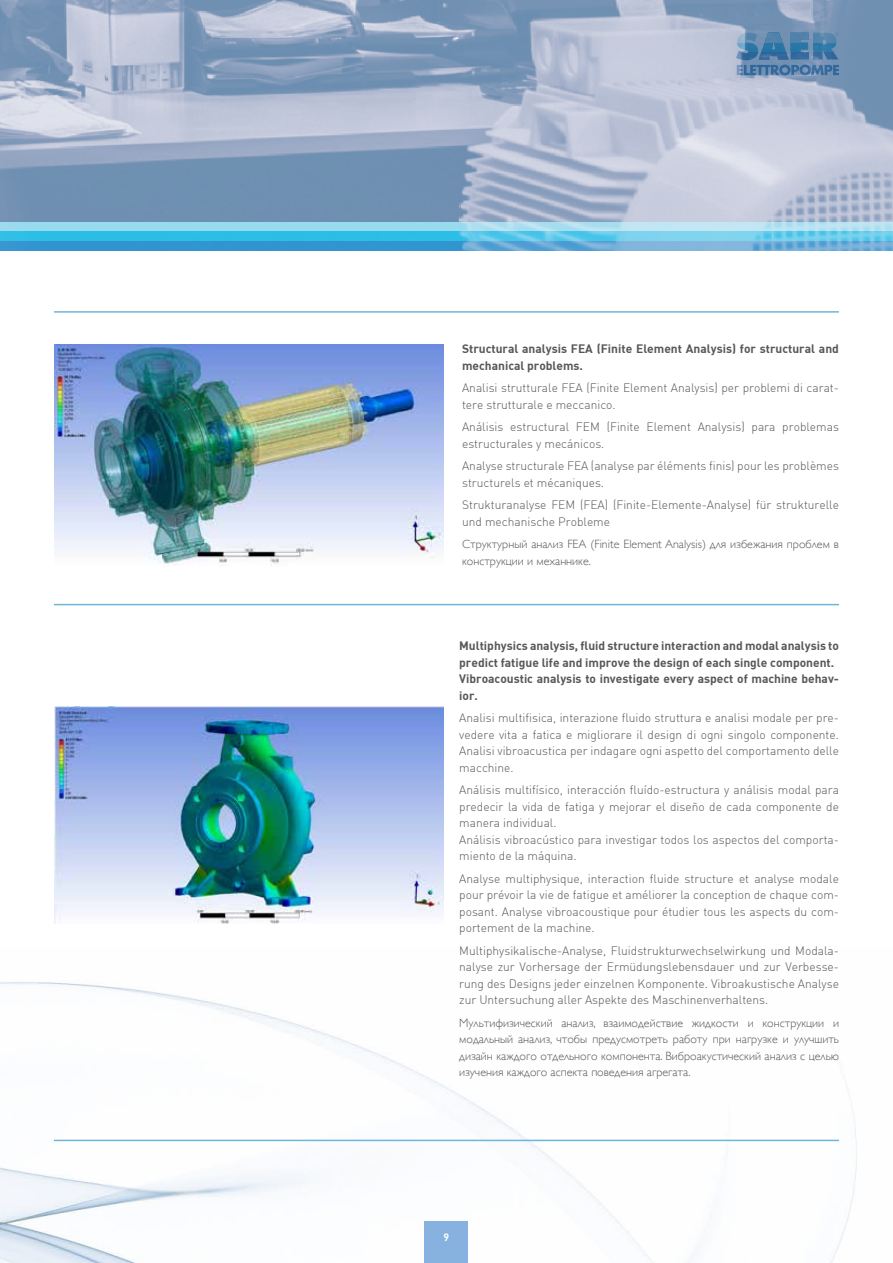
<style>
.page{position:relative;width:893px;height:1263px;background:#fff}
.page>*{position:absolute;margin:0;border:0;box-sizing:border-box;transform-origin:0 0}
.t1{font:12px/16.5px "DIN Light Alternate";color:#575756}
.t2{font:300 12px/16.5px "Gill Sans";color:#575756}
.t3{font:12px/16.5px "DIN Bold";color:#575756}
.t4{font:10.5px "DIN Bold";color:#fff}
</style>
<div class="page">
<img style="left:0;top:982px;width:857px;height:281px">
<div style="left:425px;top:1221px;width:43px;height:42px;background:#87b2e0"></div>
<img style="left:0;top:0;width:893px;height:232px">
<svg style="left:0;top:222px;width:893px;height:9px;background:#a7deef"></svg>
<svg style="left:0;top:232px;width:893px;height:9px;background:#4ac5e9"></svg>
<svg style="left:0;top:241px;width:893px;height:10px;background:#4fa0d3"></svg>
<hr style="left:54px;top:604px;width:785px;height:1px;background:#6fb5db">
<hr style="left:54px;top:1140px;width:785px;height:1px;background:#6fb5db">
<hr style="left:54px;top:311px;width:785px;height:2px;background:#6fb5db">
<img style="left:55px;top:707px;width:388px;height:217px">
<img style="left:54px;top:344px;width:389px;height:221px">
<p class="t3" style="left:462px;top:340px;width:378px">Structural analysis FEA (Finite Element Analysis) for structural and mechanical problems.</p>
<p class="t1" style="left:462px;top:380px;width:378px">Analisi strutturale FEA (Finite Element Analysis) per problemi di carat&shy;tere strutturale e meccanico.</p>
<p class="t1" style="left:462px;top:419px;width:378px">Análisis estructural FEM (Finite Element Analysis) para problemas estructurales y mecánicos.</p>
<p class="t1" style="left:462px;top:458px;width:378px">Analyse structurale FEA (analyse par éléments finis) pour les problèmes structurels et mécaniques.</p>
<p class="t1" style="left:462px;top:497px;width:378px">Strukturanalyse FEM (FEA) (Finite-Elemente-Analyse) für strukturelle und mechanische Probleme</p>
<p class="t2" style="left:462px;top:536px;width:378px">Структурный анализ FEA (Finite Element Analysis) для избежания проблем в конструкции и механнике.</p>
<p class="t3" style="left:459px;top:637px;width:381px">Multiphysics analysis, fluid structure interaction and modal analysis to predict fatigue life and improve the design of each single component.<br>Vibroacoustic analysis to investigate every aspect of machine behav&shy;ior.</p>
<p class="t1" style="left:459px;top:709px;width:381px;text-align:justify">Analisi multifisica, interazione fluido struttura e analisi modale per pre&shy;vedere vita a fatica e migliorare il design di ogni singolo componente.<br>Analisi vibroacustica per indagare ogni aspetto del comportamento delle macchine.</p>
<p class="t1" style="left:459px;top:781px;width:381px">Análisis multifísico, interacción fluído-estructura y análisis modal para predecir la vida de fatiga y mejorar el diseño de cada componente de manera individual.<br>Análisis vibroacústico para investigar todos los aspectos del comporta&shy;miento de la máquina.</p>
<p class="t1" style="left:459px;top:870px;width:381px;text-align:justify">Analyse multiphysique, interaction fluide structure et analyse modale pour prévoir la vie de fatigue et améliorer la conception de chaque com&shy;posant. Analyse vibroacoustique pour étudier tous les aspects du com&shy;portement de la machine.</p>
<p class="t1" style="left:459px;top:942px;width:381px;text-align:justify">Multiphysikalische-Analyse, Fluidstrukturwechselwirkung und Modala&shy;nalyse zur Vorhersage der Ermüdungslebensdauer und zur Verbesse&shy;rung des Designs jeder einzelnen Komponente. Vibroakustische Analyse zur Untersuchung aller Aspekte des Maschinenverhaltens.</p>
<p class="t2" style="left:459px;top:1014px;width:381px;text-align:justify">Мультифизический анализ, взаимодействие жидкости и конструкции и модальный анализ, чтобы предусмотреть работу при нагрузке и улучшить дизайн каждого отдельного компонента. Виброакустический анализ с целью изучения каждого аспекта поведения агрегата.</p>
<p class="t4" style="left:444px;top:1230px;width:7px">9</p>
</div>
